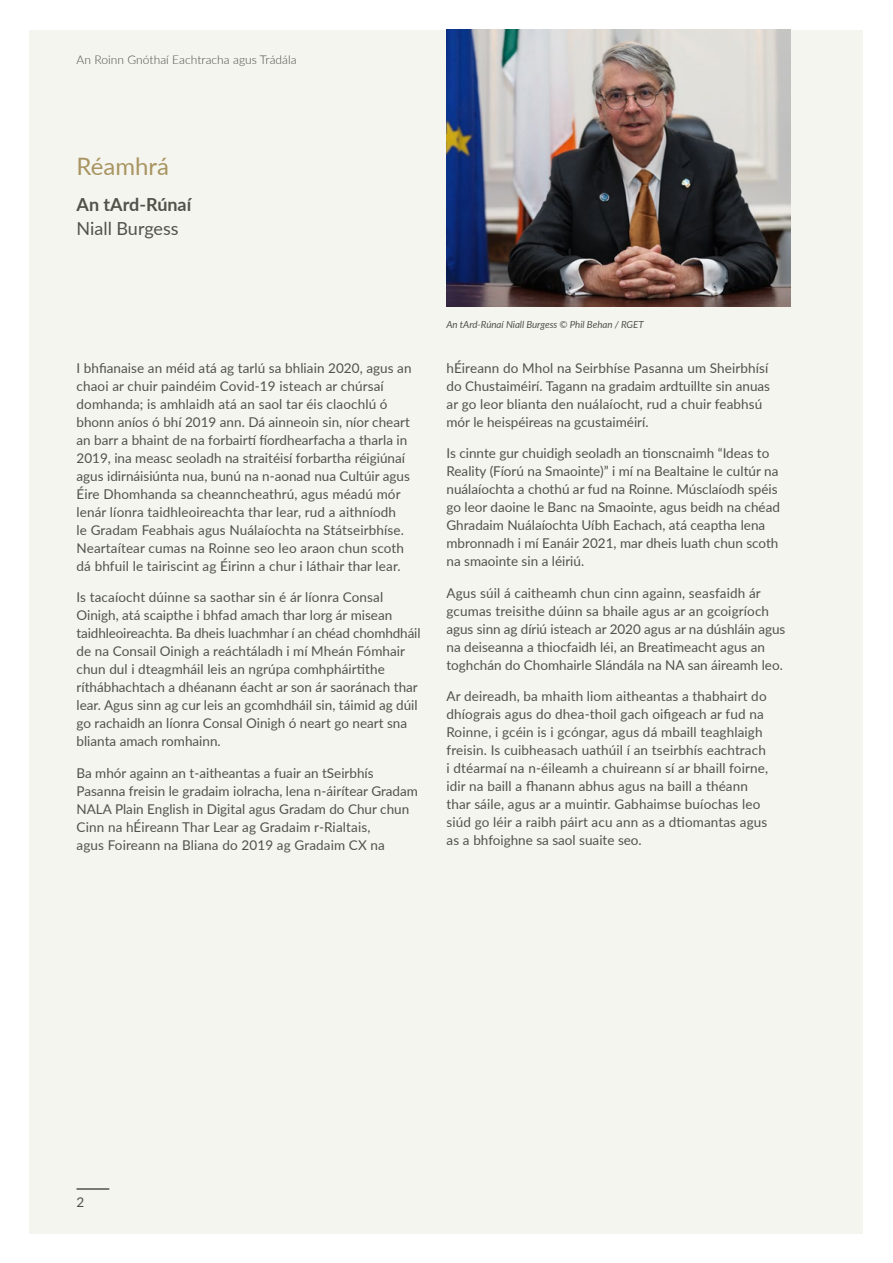
<style>
.page{position:relative;width:893px;height:1263px;background:#fff}
.page>*{position:absolute;margin:0;border:0;box-sizing:border-box;transform-origin:0 0}
.t1{font:24px "Lato";color:#a99562}
.t2{font:700 18px "Lato";color:#51534a}
.t3{font:18px "Lato";color:#51534a}
.t4{font:13.5px/18px "Lato";color:#51534a}
.t5{font:300 12px "Lato";letter-spacing:.005em;color:#51534a}
.t6{font:italic 9.75px "Lato";letter-spacing:-.005em;color:#51534a}
</style>
<div class="page">
<div style="left:30px;top:30px;width:833px;height:1203px;background:#f5f5f0"></div>
<hr style="left:77px;top:1188px;width:32px;height:2px;background:#51534a">
<img style="left:446px;top:30px;width:345px;height:276px">
<p class="t5" style="left:77px;top:51px;width:222px">An Roinn Gnóthaí Eachtracha agus Trádála</p>
<h1 class="t1" style="left:77px;top:149px;width:94px">Réamhrá</h1>
<h2 class="t2" style="left:77px;top:191px;width:116px">An tArd-Rúnaí</h2>
<h2 class="t3" style="left:77px;top:216px;width:104px">Niall Burgess</h2>
<p class="t4" style="left:77px;top:358px;width:337px">I bhfianaise an méid atá ag tarlú sa bhliain 2020, agus an chaoi ar chuir paindéim Covid-19 isteach ar chúrsaí domhanda; is amhlaidh atá an saol tar éis claochlú ó bhonn aníos ó bhí 2019 ann. Dá ainneoin sin, níor cheart an barr a bhaint de na forbairtí fíordhearfacha a tharla in 2019, ina measc seoladh na straitéisí forbartha réigiúnaí agus idirnáisiúnta nua, bunú na n-aonad nua Cultúir agus Éire Dhomhanda sa cheanncheathrú, agus méadú mór lenár líonra taidhleoireachta thar lear, rud a aithníodh<br>le Gradam Feabhais agus Nuálaíochta na Státseirbhíse.<br>Neartaítear cumas na Roinne seo leo araon chun scoth dá bhfuil le tairiscint ag Éirinn a chur i láthair thar lear.</p>
<p class="t4" style="left:77px;top:588px;width:345px">Is tacaíocht dúinne sa saothar sin é ár líonra Consal Oinigh, atá scaipthe i bhfad amach thar lorg ár misean taidhleoireachta. Ba dheis luachmhar í an chéad chomhdháil de na Consail Oinigh a reáchtáladh i mí Mheán Fómhair chun dul i dteagmháil leis an ngrúpa comhpháirtithe ríthábhachtach a dhéanann éacht ar son ár saoránach thar lear. Agus sinn ag cur leis an gcomhdháil sin, táimid ag dúil go rachaidh an líonra Consal Oinigh ó neart go neart sna blianta amach romhainn.</p>
<p class="t4" style="left:77px;top:763px;width:343px">Ba mhór againn an t-aitheantas a fuair an tSeirbhís Pasanna freisin le gradaim iolracha, lena n-áirítear Gradam NALA Plain English in Digital agus Gradam do Chur chun Cinn na hÉireann Thar Lear ag Gradaim r-Rialtais,<br>agus Foireann na Bliana do 2019 ag Gradaim CX na</p>
<p class="t6" style="left:446px;top:317px;width:199px">An tArd-Rúnaí Niall Burgess © Phil Behan / RGET</p>
<p class="t4" style="left:446px;top:358px;width:325px">hÉireann do Mhol na Seirbhíse Pasanna um Sheirbhísí do Chustaiméirí. Tagann na gradaim ardtuillte sin anuas ar go leor blianta den nuálaíocht, rud a chuir feabhsú mór le heispéireas na gcustaiméirí.</p>
<p class="t4" style="left:446px;top:444px;width:335px">Is cinnte gur chuidigh seoladh an tionscnaimh “Ideas to Reality (Fíorú na Smaointe)” i mí na Bealtaine le cultúr na nuálaíochta a chothú ar fud na Roinne. Músclaíodh spéis go leor daoine le Banc na Smaointe, agus beidh na chéad Ghradaim Nuálaíochta Uíbh Eachach, atá ceaptha lena mbronnadh i mí Eanáir 2021, mar dheis luath chun scoth na smaointe sin a léiriú.</p>
<p class="t4" style="left:446px;top:583px;width:340px">Agus súil á caitheamh chun cinn againn, seasfaidh ár gcumas treisithe dúinn sa bhaile agus ar an gcoigríoch agus sinn ag díriú isteach ar 2020 agus ar na dúshláin agus na deiseanna a thiocfaidh léi, an Breatimeacht agus an toghchán do Chomhairle Slándála na NA san áireamh leo.</p>
<p class="t4" style="left:446px;top:687px;width:323px">Ar deireadh, ba mhaith liom aitheantas a thabhairt do dhíograis agus do dhea-thoil gach oifigeach ar fud na Roinne, i gcéin is i gcóngar, agus dá mbaill teaghlaigh freisin. Is cuibheasach uathúil í an tseirbhís eachtrach i dtéarmaí na n-éileamh a chuireann sí ar bhaill foirne, idir na baill a fhanann abhus agus na baill a théann thar sáile, agus ar a muintir. Gabhaimse buíochas leo siúd go léir a raibh páirt acu ann as a dtiomantas agus as a bhfoighne sa saol suaite seo.</p>
<p class="t4" style="left:77px;top:1193px;width:9px">2</p>
</div>
